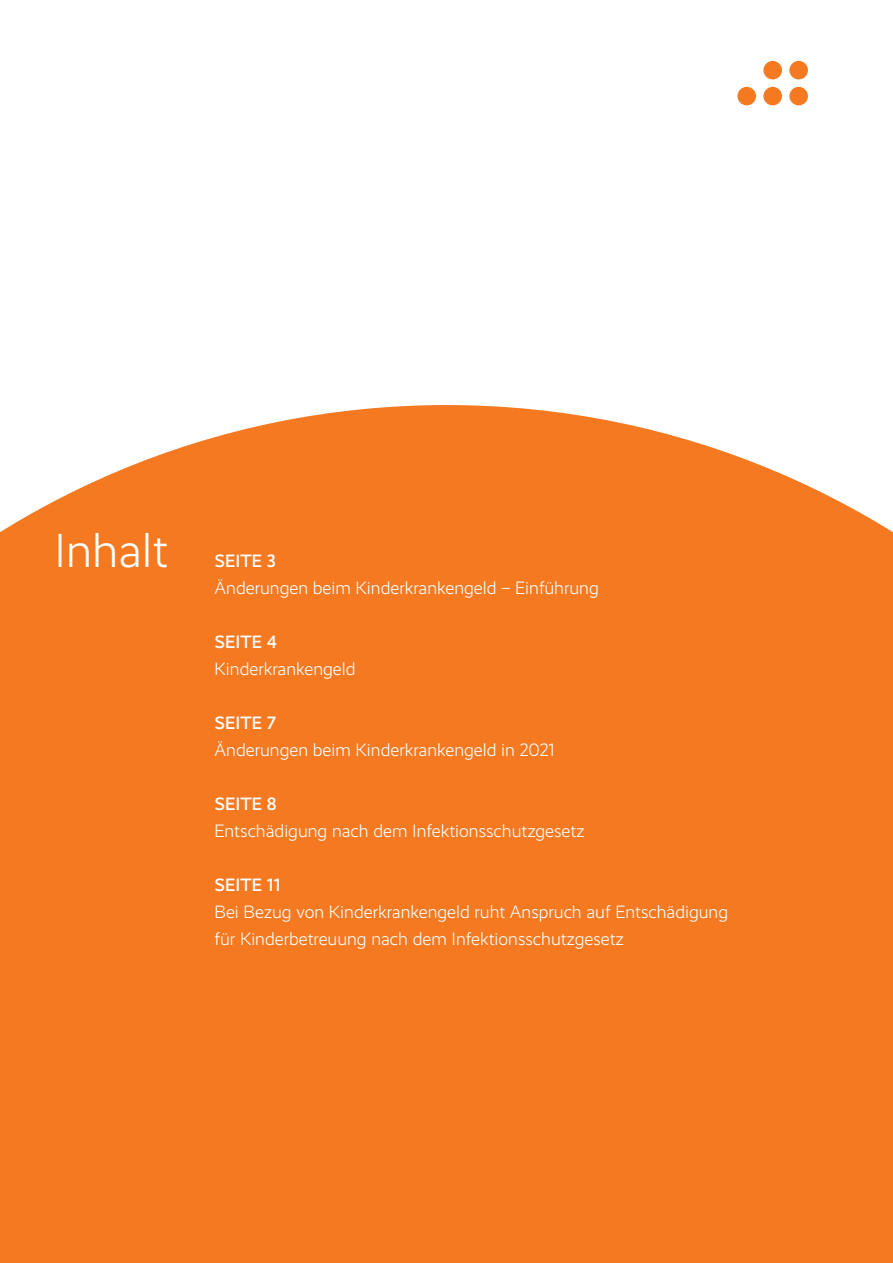
<style>
.page{position:relative;width:893px;height:1263px;background:#fff}
.page>*{position:absolute;margin:0;border:0;box-sizing:border-box;transform-origin:0 0}
.t1{font:300 48px "Realist";color:#fff}
.t2{font:300 18px/27px "Realist";color:#fff}
.t3{font:500 18px "Realist";letter-spacing:.01em;color:#fff}
</style>
<div class="page">
<div style="left:789px;top:61px;width:19px;height:18px;background:#f47921;border-radius:50%"></div>
<div style="left:789px;top:87px;width:19px;height:18px;background:#f47921;border-radius:50%"></div>
<div style="left:737px;top:87px;width:19px;height:18px;background:#f47921;border-radius:50%"></div>
<div style="left:763px;top:61px;width:19px;height:18px;background:#f47921;border-radius:50%"></div>
<div style="left:763px;top:87px;width:19px;height:18px;background:#f47921;border-radius:50%"></div>
<div style="left:0;top:405px;width:893px;height:858px;background:#f47921"></div>
<h1 class="t1" style="left:54px;top:524px;width:116px">Inhalt</h1>
<p class="t3" style="left:215px;top:550px;width:63px">SEITE 3</p>
<p class="t2" style="left:215px;top:575px;width:386px">Änderungen beim Kinderkrankengeld – Einführung</p>
<p class="t3" style="left:215px;top:631px;width:64px">SEITE 4</p>
<p class="t2" style="left:215px;top:656px;width:142px">Kinderkrankengeld</p>
<p class="t3" style="left:215px;top:712px;width:63px">SEITE 7</p>
<p class="t2" style="left:215px;top:737px;width:341px">Änderungen beim Kinderkrankengeld in 2021</p>
<p class="t3" style="left:215px;top:793px;width:64px">SEITE 8</p>
<p class="t2" style="left:215px;top:818px;width:371px">Entschädigung nach dem Infektionsschutzgesetz</p>
<p class="t3" style="left:215px;top:874px;width:67px">SEITE 11</p>
<p class="t2" style="left:215px;top:899px;width:515px">Bei Bezug von Kinderkrankengeld ruht Anspruch auf Entschädigung für Kinderbetreuung nach dem Infektionsschutzgesetz</p>
</div>
